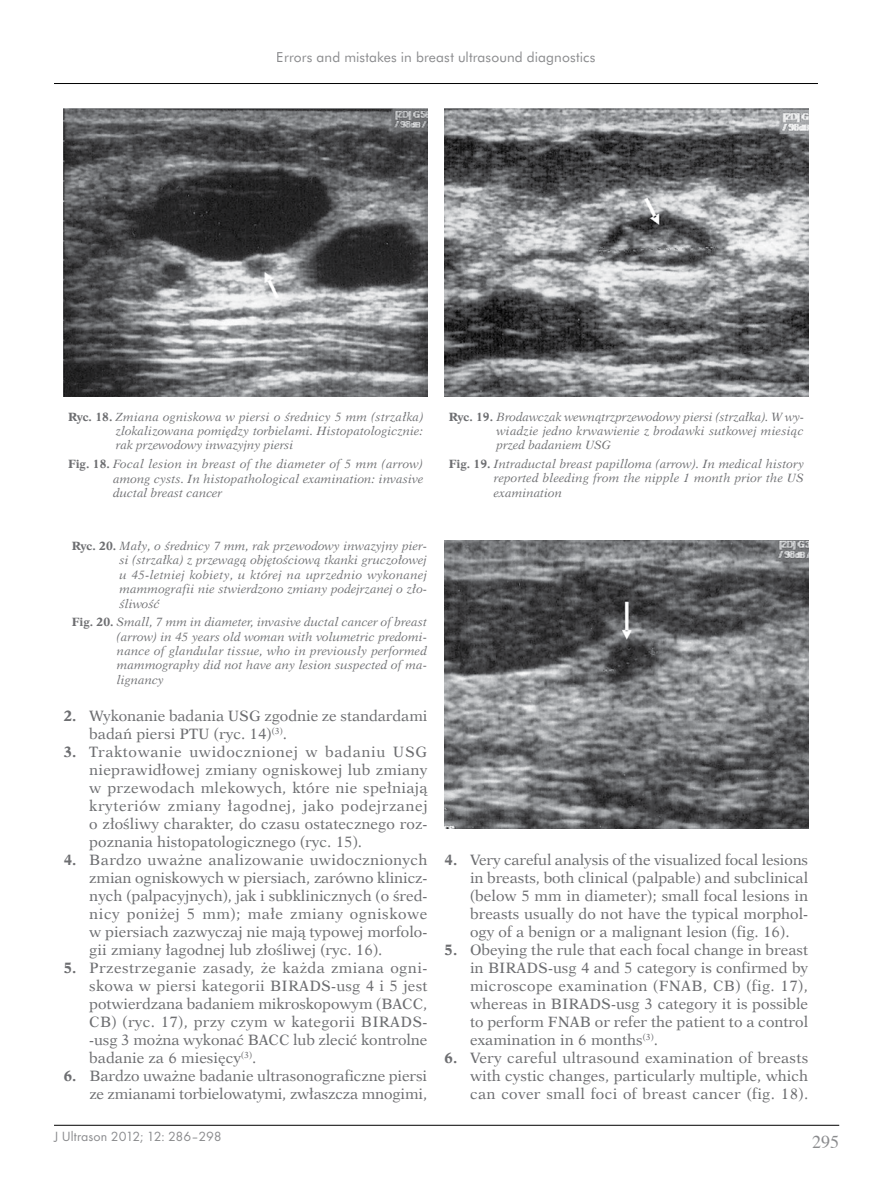
<style>
.page{position:relative;width:872px;height:1191px;background:#fff}
.page>*{position:absolute;margin:0;border:0;box-sizing:border-box;transform-origin:0 0}
.t1{font:18px "Times";color:#6d6e71}
.t2{font:15px/18px "Dutch 823 EU";color:#6d6e71;text-align:justify}
.t3{font:13.8px "Futura PL";letter-spacing:.005em;color:#6d6e71}
.t4{font:13.8px "Pfutura";letter-spacing:-.005em;color:#6d6e71}
.t5{font:italic 12px/14.4px "Dutch 823 EU";letter-spacing:.005em;color:#6d6e71;text-align:justify}
.s1{font-weight:700;font-style:normal}
.s2{font-weight:700}
</style>
<div class="page">
<hr style="left:54px;top:1125px;width:785px;height:1px;background:#000">
<hr style="left:54px;top:83px;width:764px;height:1px;background:#000">
<img style="left:64px;top:108px;width:363px;height:289px">
<img style="left:444px;top:108px;width:364px;height:288px">
<img style="left:444px;top:540px;width:364px;height:288px">
<p class="t3" style="left:277px;top:49px;width:320px">Errors and mistakes in breast ultrasound diagnostics</p>
<p class="t5" style="left:116px;top:409px;width:309px;text-indent:-48px"><span class="s1">Ryc. 18.</span> Zmiana ogniskowa w piersi o średnicy 5 mm (strzałka) zlokalizowana pomiędzy torbielami. Histopatologicznie: rak przewodowy inwazyjny piersi</p>
<p class="t5" style="left:113px;top:457px;width:312px;text-indent:-45px"><span class="s1">Fig. 18.</span> Focal lesion in breast of the diameter of 5 mm (arrow) among cysts. In histopathological examination: invasive ductal breast cancer</p>
<p class="t5" style="left:496px;top:409px;width:309px;text-indent:-48px"><span class="s1">Ryc. 19.</span> Brodawczak wewnątrzprzewodowy piersi (strzałka). W wy‑ wiadzie jedno krwawienie z brodawki sutkowej miesiąc przed badaniem USG</p>
<p class="t5" style="left:494px;top:457px;width:311px;text-indent:-45px"><span class="s1">Fig. 19.</span> Intraductal breast papilloma (arrow). In medical history reported bleeding from the nipple 1 month prior the US examination</p>
<p class="t5" style="left:119px;top:538px;width:309px;text-indent:-48px"><span class="s1">Ryc. 20.</span> Mały, o średnicy 7 mm, rak przewodowy inwazyjny pier‑ si (strzałka) z przewagą objętościową tkanki gruczołowej u 45‑letniej kobiety, u której na uprzednio wykonanej mammografii nie stwierdzono zmiany podejrzanej o zło‑ śliwość</p>
<p class="t5" style="left:117px;top:615px;width:311px;text-indent:-45px"><span class="s1">Fig. 20.</span> Small, 7 mm in diameter, invasive ductal cancer of breast (arrow) in 45 years old woman with volumetric predomi‑ nance of glandular tissue, who in previously performed mammography did not have any lesion suspected of ma‑ lignancy</p>
<p class="t2" style="left:89px;top:706px;width:340px;text-indent:-26px"><span class="s2">2.</span> Wykonanie badania USG zgodnie ze standardami badań piersi PTU (ryc. 14)<sup>(3)</sup>.</p>
<p class="t2" style="left:89px;top:742px;width:340px;text-indent:-26px"><span class="s2">3.</span> Traktowanie uwidocznionej w badaniu USG nieprawidłowej zmiany ogniskowej lub zmiany w przewodach mlekowych, które nie spełniają kryteriów zmiany łagodnej, jako podejrzanej o złośliwy charakter, do czasu ostatecznego roz‑ poznania histopatologicznego (ryc. 15).</p>
<p class="t2" style="left:89px;top:850px;width:340px;text-indent:-26px"><span class="s2">4.</span> Bardzo uważne analizowanie uwidocznionych zmian ogniskowych w piersiach, zarówno klinicz‑ nych (palpacyjnych), jak i subklinicznych (o śred‑ nicy poniżej 5 mm); małe zmiany ogniskowe w piersiach zazwyczaj nie mają typowej morfolo‑ gii zmiany łagodnej lub złośliwej (ryc. 16).</p>
<p class="t2" style="left:89px;top:958px;width:340px;text-indent:-26px"><span class="s2">5.</span> Przestrzeganie zasady, że każda zmiana ogni‑ skowa w piersi kategorii BIRADS‑usg 4 i 5 jest potwierdzana badaniem mikroskopowym (BACC, CB) (ryc. 17), przy czym w kategorii BIRADS-‑usg 3 można wykonać BACC lub zlecić kontrolne badanie za 6 miesięcy<sup>(3)</sup>.</p>
<p class="t2" style="left:64px;top:1066px;width:365px;text-align:right"><span class="s2">6.</span> Bardzo uważne badanie ultrasonograficzne piersi ze zmianami torbielowatymi, zwłaszcza mnogimi,</p>
<p class="t4" style="left:54px;top:1128px;width:169px">J Ultrason 2012; 12: 286–298</p>
<p class="t2" style="left:470px;top:850px;width:340px;text-indent:-26px"><span class="s2">4.</span> Very careful analysis of the visualized focal lesions in breasts, both clinical (palpable) and subclinical (below 5 mm in diameter); small focal lesions in breasts usually do not have the typical morphol‑ ogy of a benign or a malignant lesion (fig. 16).</p>
<p class="t2" style="left:470px;top:940px;width:340px;text-indent:-26px"><span class="s2">5.</span> Obeying the rule that each focal change in breast in BIRADS‑usg 4 and 5 category is confirmed by microscope examination (FNAB, CB) (fig. 17), whereas in BIRADS‑usg 3 category it is possible to perform FNAB or refer the patient to a control examination in 6 months<sup>(3)</sup>.</p>
<p class="t2" style="left:470px;top:1048px;width:340px;text-indent:-26px"><span class="s2">6.</span> Very careful ultrasound examination of breasts with cystic changes, particularly multiple, which can cover small foci of breast cancer (fig. 18).</p>
<p class="t1" style="left:812px;top:1125px;width:28px">295</p>
</div>
